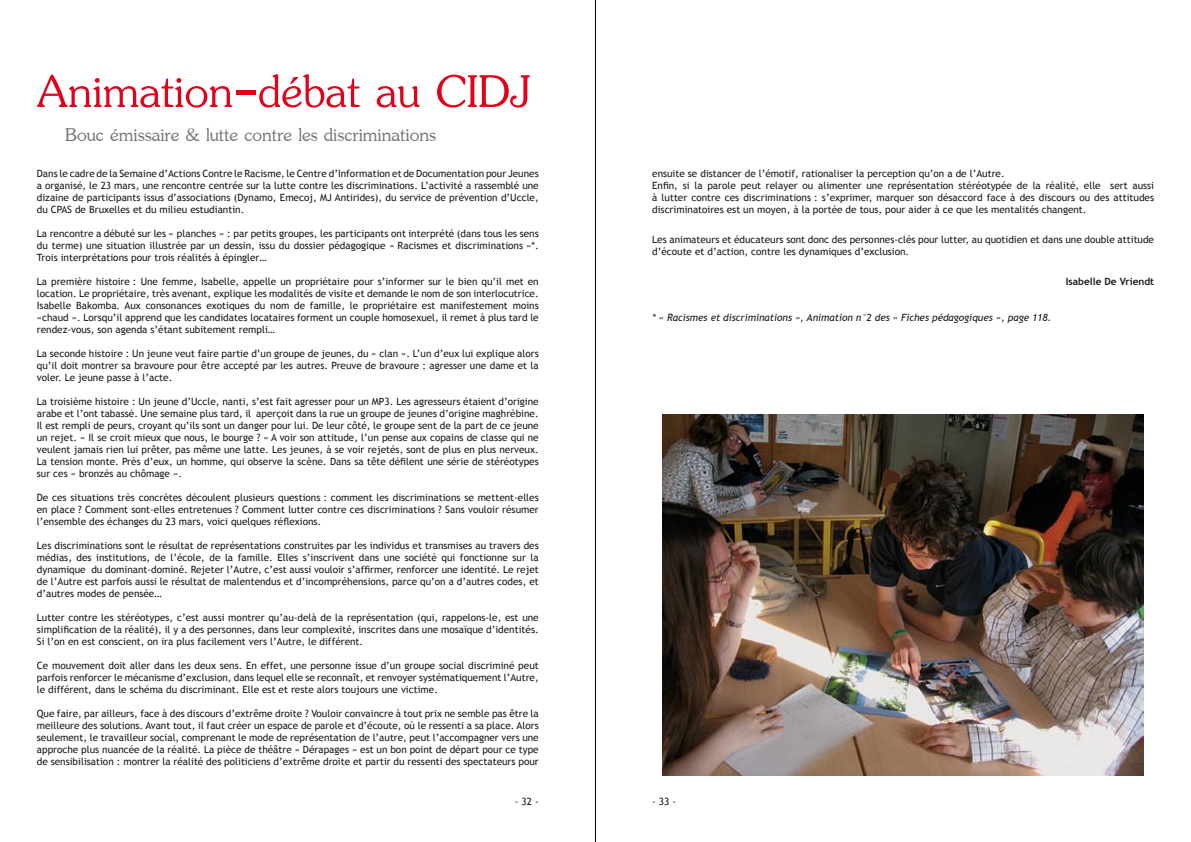
<style>
.page{position:relative;width:1191px;height:842px;background:#fff}
.page>*{position:absolute;margin:0;border:0;box-sizing:border-box;transform-origin:0 0}
.t1{font:70px "Jasmine UPC";color:#e2001a}
.t2{font:28.1px "Jasmine UPC";color:#707173}
.t3{font:10px/12px "Trebuchet MS";color:#1a171b;text-align:justify}
.t4{font:italic 10px "Trebuchet MS";color:#1a171b}
.t5{font:700 10px "Trebuchet MS";color:#1a171b}
</style>
<div class="page">
<hr style="left:595px;top:0;width:1px;height:842px;background:#000">
<img style="left:662px;top:414px;width:482px;height:362px">
<h1 class="t1" style="left:37px;top:43px;width:495px">Animation-débat au CIDJ</h1>
<h2 class="t2" style="left:65px;top:116px;width:372px">Bouc émissaire &amp; lutte contre les discriminations</h2>
<p class="t3" style="left:37px;top:167px;width:503px">Dans le cadre de la Semaine d’Actions Contre le Racisme, le Centre d’Information et de Documentation pour Jeunes a organisé, le 23 mars, une rencontre centrée sur la lutte contre les discriminations. L’activité a rassemblé une dizaine de participants issus d’associations (Dynamo, Emecoj, MJ Antirides), du service de prévention d’Uccle, du CPAS de Bruxelles et du milieu estudiantin.</p>
<p class="t3" style="left:37px;top:227px;width:503px">La rencontre a débuté sur les « planches » : par petits groupes, les participants ont interprété (dans tous les sens du terme) une situation illustrée par un dessin, issu du dossier pédagogique « Racismes et discriminations »*.<br>Trois interprétations pour trois réalités à épingler…</p>
<p class="t3" style="left:37px;top:275px;width:503px">La première histoire : Une femme, Isabelle, appelle un propriétaire pour s’informer sur le bien qu’il met en location. Le propriétaire, très avenant, explique les modalités de visite et demande le nom de son interlocutrice.<br>Isabelle Bakomba. Aux consonances exotiques du nom de famille, le propriétaire est manifestement moins «chaud ». Lorsqu’il apprend que les candidates locataires forment un couple homosexuel, il remet à plus tard le rendez-vous, son agenda s’étant subitement rempli…</p>
<p class="t3" style="left:37px;top:347px;width:503px">La seconde histoire : Un jeune veut faire partie d’un groupe de jeunes, du « clan ». L’un d’eux lui explique alors qu’il doit montrer sa bravoure pour être accepté par les autres. Preuve de bravoure : agresser une dame et la voler. Le jeune passe à l’acte.</p>
<p class="t3" style="left:37px;top:395px;width:503px">La troisième histoire : Un jeune d’Uccle, nanti, s’est fait agresser pour un MP3. Les agresseurs étaient d’origine arabe et l’ont tabassé. Une semaine plus tard, il aperçoit dans la rue un groupe de jeunes d’origine maghrébine.<br>Il est rempli de peurs, croyant qu’ils sont un danger pour lui. De leur côté, le groupe sent de la part de ce jeune un rejet. « Il se croit mieux que nous, le bourge ? » A voir son attitude, l’un pense aux copains de classe qui ne veulent jamais rien lui prêter, pas même une latte. Les jeunes, à se voir rejetés, sont de plus en plus nerveux.<br>La tension monte. Près d’eux, un homme, qui observe la scène. Dans sa tête défilent une série de stéréotypes sur ces « bronzés au chômage ».</p>
<p class="t3" style="left:37px;top:491px;width:503px">De ces situations très concrètes découlent plusieurs questions : comment les discriminations se mettent-elles en place ? Comment sont-elles entretenues ? Comment lutter contre ces discriminations ? Sans vouloir résumer l’ensemble des échanges du 23 mars, voici quelques réflexions.</p>
<p class="t3" style="left:37px;top:539px;width:503px">Les discriminations sont le résultat de représentations construites par les individus et transmises au travers des médias, des institutions, de l’école, de la famille. Elles s’inscrivent dans une société qui fonctionne sur la dynamique du dominant-dominé. Rejeter l’Autre, c’est aussi vouloir s’affirmer, renforcer une identité. Le rejet de l’Autre est parfois aussi le résultat de malentendus et d’incompréhensions, parce qu’on a d’autres codes, et d’autres modes de pensée…</p>
<p class="t3" style="left:37px;top:611px;width:503px">Lutter contre les stéréotypes, c’est aussi montrer qu’au-delà de la représentation (qui, rappelons-le, est une simplification de la réalité), il y a des personnes, dans leur complexité, inscrites dans une mosaïque d’identités.<br>Si l’on en est conscient, on ira plus facilement vers l’Autre, le différent.</p>
<p class="t3" style="left:37px;top:659px;width:503px">Ce mouvement doit aller dans les deux sens. En effet, une personne issue d’un groupe social discriminé peut parfois renforcer le mécanisme d’exclusion, dans lequel elle se reconnaît, et renvoyer systématiquement l’Autre, le différent, dans le schéma du discriminant. Elle est et reste alors toujours une victime.</p>
<p class="t3" style="left:37px;top:707px;width:503px">Que faire, par ailleurs, face à des discours d’extrême droite ? Vouloir convaincre à tout prix ne semble pas être la meilleure des solutions. Avant tout, il faut créer un espace de parole et d’écoute, où le ressenti a sa place. Alors seulement, le travailleur social, comprenant le mode de représentation de l’autre, peut l’accompagner vers une approche plus nuancée de la réalité. La pièce de théâtre « Dérapages » est un bon point de départ pour ce type de sensibilisation : montrer la réalité des politiciens d’extrême droite et partir du ressenti des spectateurs pour</p>
<p class="t3" style="left:652px;top:167px;width:503px;text-align:left">ensuite se distancer de l’émotif, rationaliser la perception qu’on a de l’Autre.<br>Enfin, si la parole peut relayer ou alimenter une représentation stéréotypée de la réalité, elle sert aussi à lutter contre ces discriminations : s’exprimer, marquer son désaccord face à des discours ou des attitudes discriminatoires est un moyen, à la portée de tous, pour aider à ce que les mentalités changent.</p>
<p class="t3" style="left:652px;top:233px;width:503px">Les animateurs et éducateurs sont donc des personnes-clés pour lutter, au quotidien et dans une double attitude d’écoute et d’action, contre les dynamiques d’exclusion.</p>
<p class="t5" style="left:1065px;top:275px;width:90px">Isabelle De Vriendt</p>
<p class="t4" style="left:652px;top:311px;width:401px">* « Racismes et discriminations », Animation n°2 des « Fiches pédagogiques », page 118.</p>
<p class="t3" style="left:515px;top:796px;width:25px">- 32 -</p>
<p class="t3" style="left:652px;top:796px;width:25px">- 33 -</p>
</div>
